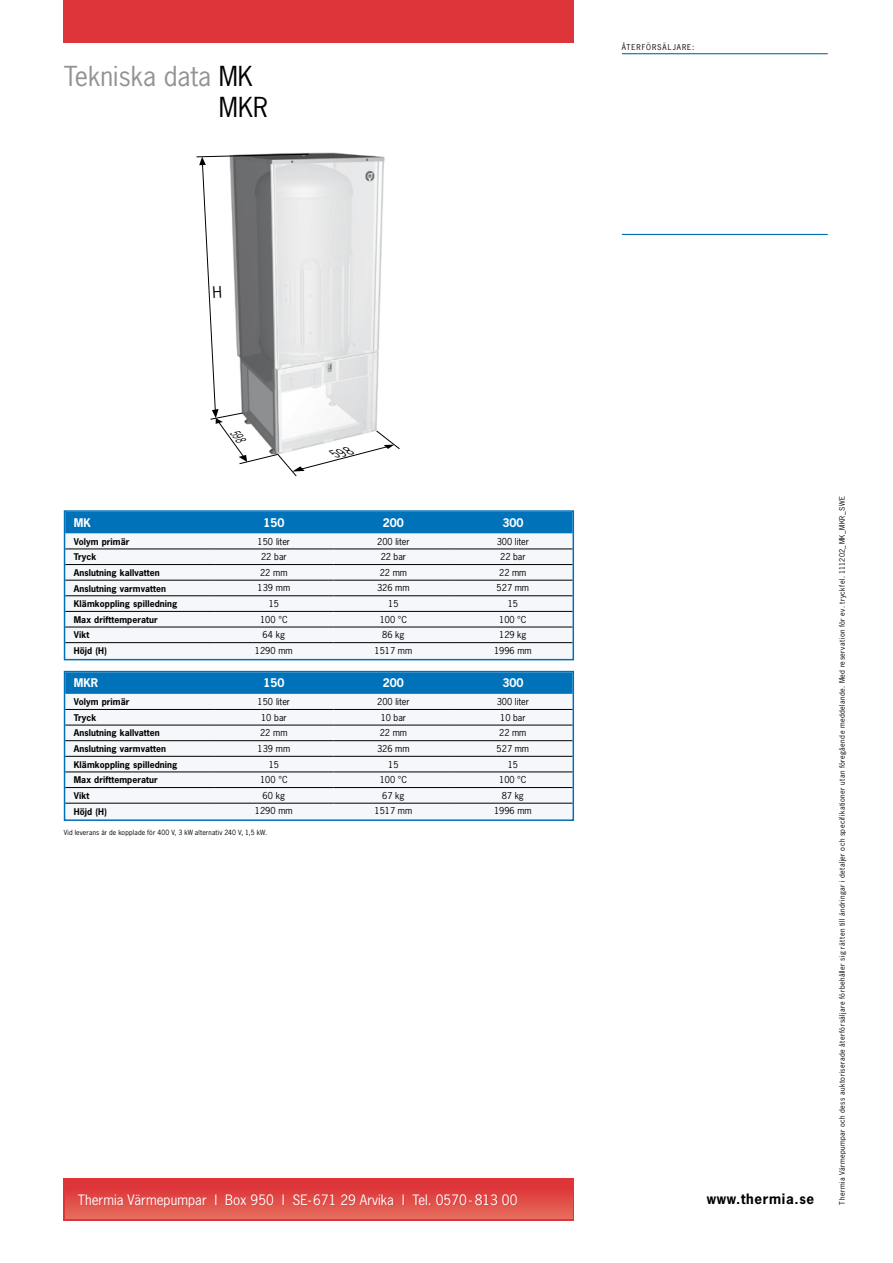
<style>
.page{position:relative;width:893px;height:1263px;background:#fff}
.page>*{position:absolute;margin:0;border:0;box-sizing:border-box;transform-origin:0 0}
.t1{font:25.95px/31.2px "News Gothic";color:#929395}
.t2{font:13.5px "News Gothic";color:#fff}
.t3{font:700 13.5px "News Gothic";letter-spacing:.05em;color:#000}
.t4{font:700 11.25px "News Gothic Std";color:#fff}
.t5{font:9px "News Gothic Std";color:#000}
.t6{font:700 8.7px "News Gothic";letter-spacing:.01em;color:#000}
.t7{font:7.5px "News Gothic";letter-spacing:.125em;color:#000}
.t8{font:7.2px "News Gothic";letter-spacing:.06em;color:#000}
.t9{font:6.75px "News Gothic Std";letter-spacing:.03em;color:#000}
.s1{color:#000}
</style>
<div class="page">
<div style="left:64px;top:0;width:510px;height:43px;background:#de353a"></div>
<div style="left:64px;top:1178px;width:510px;height:42px;background:#de353a"></div>
<div style="left:65px;top:1180px;width:507px;height:39px;background:linear-gradient(to bottom,#dc2b33,#e56c5d)"></div>
<svg style="left:78px;top:1194px;width:439px;height:13px;fill:#df4744"></svg>
<hr style="left:622px;top:53px;width:206px;height:1px;background:#0070b8">
<hr style="left:622px;top:234px;width:206px;height:1px;background:#0070b8">
<svg style="left:196px;top:153px;width:204px;height:323px"></svg>
<svg style="left:292px;top:466px;width:13px;height:6px"></svg>
<svg style="left:384px;top:445px;width:10px;height:4px"></svg>
<svg style="left:239px;top:455px;width:8px;height:7px"></svg>
<div style="left:65px;top:511px;width:508px;height:149px;background:#f5f7fb"></div>
<div style="left:67px;top:513px;width:504px;height:20px;background:#0072ba"></div>
<hr style="left:214px;top:642px;width:120px;height:1px;background:#000">
<hr style="left:334px;top:642px;width:119px;height:1px;background:#000">
<hr style="left:453px;top:642px;width:120px;height:1px;background:#000">
<hr style="left:65px;top:642px;width:149px;height:1px;background:#000">
<hr style="left:65px;top:549px;width:149px;height:1px;background:#000">
<hr style="left:214px;top:549px;width:120px;height:1px;background:#000">
<hr style="left:334px;top:549px;width:119px;height:1px;background:#000">
<hr style="left:453px;top:549px;width:120px;height:1px;background:#000">
<hr style="left:65px;top:564px;width:149px;height:1px;background:#000">
<hr style="left:214px;top:564px;width:120px;height:1px;background:#000">
<hr style="left:334px;top:564px;width:119px;height:1px;background:#000">
<hr style="left:453px;top:564px;width:120px;height:1px;background:#000">
<hr style="left:65px;top:580px;width:149px;height:1px;background:#000">
<hr style="left:214px;top:580px;width:120px;height:1px;background:#000">
<hr style="left:334px;top:580px;width:119px;height:1px;background:#000">
<hr style="left:453px;top:580px;width:120px;height:1px;background:#000">
<hr style="left:65px;top:595px;width:149px;height:1px;background:#000">
<hr style="left:214px;top:595px;width:120px;height:1px;background:#000">
<hr style="left:334px;top:595px;width:119px;height:1px;background:#000">
<hr style="left:453px;top:595px;width:120px;height:1px;background:#000">
<hr style="left:65px;top:611px;width:149px;height:1px;background:#000">
<hr style="left:214px;top:611px;width:120px;height:1px;background:#000">
<hr style="left:334px;top:611px;width:119px;height:1px;background:#000">
<hr style="left:453px;top:611px;width:120px;height:1px;background:#000">
<hr style="left:65px;top:627px;width:149px;height:1px;background:#000">
<hr style="left:214px;top:627px;width:120px;height:1px;background:#000">
<hr style="left:334px;top:627px;width:119px;height:1px;background:#000">
<hr style="left:453px;top:627px;width:120px;height:1px;background:#000">
<div style="left:64px;top:510px;width:510px;height:150px;border:2px solid #0070b8"></div>
<div style="left:65px;top:671px;width:508px;height:149px;background:#f5f7fb"></div>
<div style="left:67px;top:674px;width:504px;height:20px;background:#0072ba"></div>
<hr style="left:214px;top:803px;width:120px;height:1px;background:#000">
<hr style="left:334px;top:803px;width:119px;height:1px;background:#000">
<hr style="left:453px;top:803px;width:120px;height:1px;background:#000">
<hr style="left:65px;top:803px;width:149px;height:1px;background:#000">
<hr style="left:65px;top:709px;width:149px;height:1px;background:#000">
<hr style="left:214px;top:709px;width:120px;height:1px;background:#000">
<hr style="left:334px;top:709px;width:119px;height:1px;background:#000">
<hr style="left:453px;top:709px;width:120px;height:1px;background:#000">
<hr style="left:65px;top:725px;width:149px;height:1px;background:#000">
<hr style="left:214px;top:725px;width:120px;height:1px;background:#000">
<hr style="left:334px;top:725px;width:119px;height:1px;background:#000">
<hr style="left:453px;top:725px;width:120px;height:1px;background:#000">
<hr style="left:65px;top:740px;width:149px;height:1px;background:#000">
<hr style="left:214px;top:740px;width:120px;height:1px;background:#000">
<hr style="left:334px;top:740px;width:119px;height:1px;background:#000">
<hr style="left:453px;top:740px;width:120px;height:1px;background:#000">
<hr style="left:65px;top:756px;width:149px;height:1px;background:#000">
<hr style="left:214px;top:756px;width:120px;height:1px;background:#000">
<hr style="left:334px;top:756px;width:119px;height:1px;background:#000">
<hr style="left:453px;top:756px;width:120px;height:1px;background:#000">
<hr style="left:65px;top:772px;width:149px;height:1px;background:#000">
<hr style="left:214px;top:772px;width:120px;height:1px;background:#000">
<hr style="left:334px;top:772px;width:119px;height:1px;background:#000">
<hr style="left:453px;top:772px;width:120px;height:1px;background:#000">
<hr style="left:65px;top:787px;width:149px;height:1px;background:#000">
<hr style="left:214px;top:787px;width:120px;height:1px;background:#000">
<hr style="left:334px;top:787px;width:119px;height:1px;background:#000">
<hr style="left:453px;top:787px;width:120px;height:1px;background:#000">
<div style="left:64px;top:671px;width:510px;height:150px;border:2px solid #0070b8"></div>
<svg style="left:199px;top:157px;width:24px;height:267px"></svg>
<svg style="left:328px;top:447px;width:27px;height:11px"></svg>
<svg style="left:230px;top:430px;width:17px;height:13px"></svg>
<h1 class="t1" style="left:219px;top:60px;width:51px;text-indent:-155px">Tekniska data <span class="s1">MK<br>MKR</span></h1>
<p class="t7" style="left:622px;top:42px;width:74px">ÅTERFÖRSÄLJARE:</p>
<p class="t4" style="left:74px;top:515px;width:19px">MK</p>
<p class="t4" style="left:263px;top:515px;width:22px">150</p>
<p class="t4" style="left:383px;top:515px;width:22px">200</p>
<p class="t4" style="left:502px;top:515px;width:22px">300</p>
<p class="t6" style="left:74px;top:536px;width:57px">Volym primär</p>
<p class="t5" style="left:258px;top:535px;width:34px">150 liter</p>
<p class="t5" style="left:377px;top:535px;width:34px">200 liter</p>
<p class="t5" style="left:497px;top:535px;width:34px">300 liter</p>
<p class="t6" style="left:74px;top:551px;width:24px">Tryck</p>
<p class="t5" style="left:261px;top:551px;width:27px">22 bar</p>
<p class="t5" style="left:381px;top:551px;width:27px">22 bar</p>
<p class="t5" style="left:500px;top:551px;width:27px">22 bar</p>
<p class="t6" style="left:74px;top:567px;width:88px">Anslutning kallvatten</p>
<p class="t5" style="left:260px;top:567px;width:29px">22 mm</p>
<p class="t5" style="left:380px;top:567px;width:29px">22 mm</p>
<p class="t5" style="left:499px;top:567px;width:29px">22 mm</p>
<p class="t6" style="left:74px;top:582px;width:94px">Anslutning varmvatten</p>
<p class="t5" style="left:257px;top:582px;width:34px">139 mm</p>
<p class="t5" style="left:377px;top:582px;width:34px">326 mm</p>
<p class="t5" style="left:497px;top:582px;width:34px">527 mm</p>
<p class="t6" style="left:74px;top:598px;width:105px">Klämkoppling spilledning</p>
<p class="t5" style="left:269px;top:598px;width:12px">15</p>
<p class="t5" style="left:388px;top:598px;width:12px">15</p>
<p class="t5" style="left:508px;top:598px;width:12px">15</p>
<p class="t6" style="left:74px;top:614px;width:86px">Max drifttemperatur</p>
<p class="t5" style="left:260px;top:613px;width:29px">100 °C</p>
<p class="t5" style="left:380px;top:613px;width:29px">100 °C</p>
<p class="t5" style="left:499px;top:613px;width:29px">100 °C</p>
<p class="t6" style="left:74px;top:629px;width:17px">Vikt</p>
<p class="t5" style="left:263px;top:629px;width:24px">64 kg</p>
<p class="t5" style="left:382px;top:629px;width:24px">86 kg</p>
<p class="t5" style="left:499px;top:629px;width:29px">129 kg</p>
<p class="t6" style="left:74px;top:645px;width:35px">Höjd (H)</p>
<p class="t5" style="left:255px;top:645px;width:39px">1290 mm</p>
<p class="t5" style="left:375px;top:645px;width:39px">1517 mm</p>
<p class="t5" style="left:494px;top:645px;width:39px">1996 mm</p>
<p class="t4" style="left:74px;top:676px;width:26px">MKR</p>
<p class="t4" style="left:263px;top:676px;width:22px">150</p>
<p class="t4" style="left:383px;top:676px;width:22px">200</p>
<p class="t4" style="left:502px;top:676px;width:22px">300</p>
<p class="t6" style="left:74px;top:696px;width:57px">Volym primär</p>
<p class="t5" style="left:258px;top:696px;width:34px">150 liter</p>
<p class="t5" style="left:377px;top:696px;width:34px">200 liter</p>
<p class="t5" style="left:497px;top:696px;width:34px">300 liter</p>
<p class="t6" style="left:74px;top:712px;width:24px">Tryck</p>
<p class="t5" style="left:261px;top:711px;width:27px">10 bar</p>
<p class="t5" style="left:381px;top:711px;width:27px">10 bar</p>
<p class="t5" style="left:500px;top:711px;width:27px">10 bar</p>
<p class="t6" style="left:74px;top:727px;width:88px">Anslutning kallvatten</p>
<p class="t5" style="left:260px;top:727px;width:29px">22 mm</p>
<p class="t5" style="left:380px;top:727px;width:29px">22 mm</p>
<p class="t5" style="left:499px;top:727px;width:29px">22 mm</p>
<p class="t6" style="left:74px;top:743px;width:94px">Anslutning varmvatten</p>
<p class="t5" style="left:257px;top:743px;width:34px">139 mm</p>
<p class="t5" style="left:377px;top:743px;width:34px">326 mm</p>
<p class="t5" style="left:497px;top:743px;width:34px">527 mm</p>
<p class="t6" style="left:74px;top:759px;width:105px">Klämkoppling spilledning</p>
<p class="t5" style="left:269px;top:758px;width:12px">15</p>
<p class="t5" style="left:388px;top:758px;width:12px">15</p>
<p class="t5" style="left:508px;top:758px;width:12px">15</p>
<p class="t6" style="left:74px;top:774px;width:86px">Max drifttemperatur</p>
<p class="t5" style="left:260px;top:774px;width:29px">100 °C</p>
<p class="t5" style="left:380px;top:774px;width:29px">100 °C</p>
<p class="t5" style="left:499px;top:774px;width:29px">100 °C</p>
<p class="t6" style="left:74px;top:790px;width:17px">Vikt</p>
<p class="t5" style="left:263px;top:790px;width:24px">60 kg</p>
<p class="t5" style="left:382px;top:790px;width:24px">67 kg</p>
<p class="t5" style="left:502px;top:790px;width:24px">87 kg</p>
<p class="t6" style="left:74px;top:805px;width:35px">Höjd (H)</p>
<p class="t5" style="left:255px;top:805px;width:39px">1290 mm</p>
<p class="t5" style="left:375px;top:805px;width:39px">1517 mm</p>
<p class="t5" style="left:494px;top:805px;width:39px">1996 mm</p>
<p class="t9" style="left:64px;top:828px;width:205px">Vid leverans är de kopplade för 400 V, 3 kW alternativ 240 V, 1,5 kW.</p>
<h2 class="t2" style="left:78px;top:1191px;width:441px">Thermia Värmepumpar | Box 950 | SE-671 29 Arvika | Tel. 0570 - 813 00</h2>
<h2 class="t3" style="left:707px;top:1190px;width:109px">www.thermia.se</h2>
<p class="t8" style="left:837px;top:1204px;width:710px;rotate:-90deg">Thermia Värmepumpar och dess auktoriserade återförsäljare förbehåller sig rätten till ändringar i detaljer och specifikationer utan föregående meddelande. Med reservation för ev. tryckfel. 111202_MK_MKR_SWE</p>
</div>
